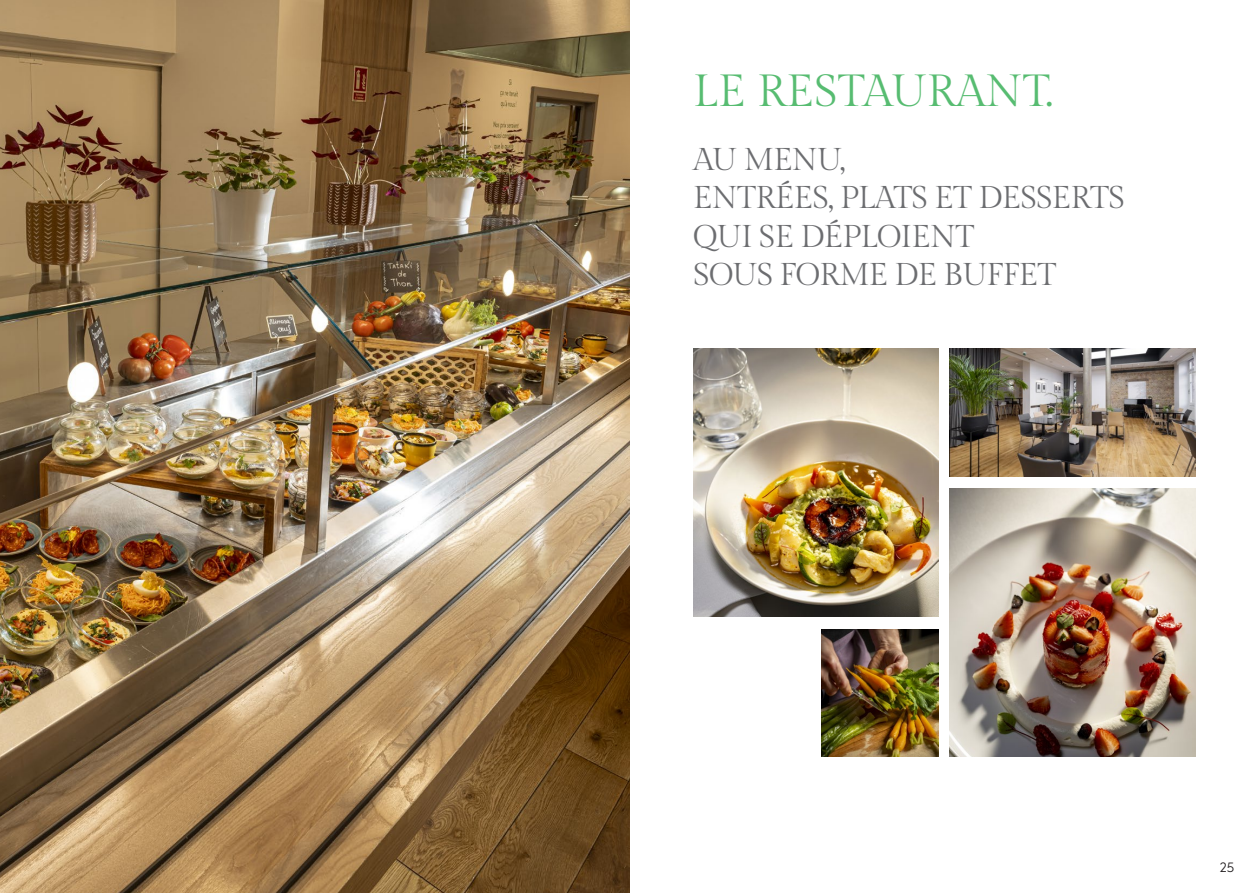
<style>
.page{position:relative;width:1259px;height:893px;background:#fff}
.page>*{position:absolute;margin:0;border:0;box-sizing:border-box;transform-origin:0 0}
.t1{font:45px "Gilda Display";color:#57bc71}
.t2{font:31.5px "Gilda Display";letter-spacing:-.025em;color:#6c6d70}
.t3{font:13.5px "Town 80 Text";color:#231f20}
</style>
<div class="page">
<img style="left:0;top:0;width:629px;height:893px">
<img style="left:949px;top:349px;width:246px;height:127px">
<img style="left:821px;top:629px;width:118px;height:128px">
<img style="left:693px;top:349px;width:246px;height:267px">
<img style="left:949px;top:489px;width:246px;height:268px">
<p class="t1" style="left:693px;top:66px;width:361px">LE RESTAURANT.</p>
<p class="t2" style="left:693px;top:142px;width:154px">AU MENU,</p>
<p class="t2" style="left:693px;top:180px;width:433px">ENTRÉES, PLATS ET DESSERTS</p>
<p class="t2" style="left:693px;top:218px;width:283px">QUI SE DÉPLOIENT</p>
<p class="t2" style="left:693px;top:257px;width:365px">SOUS FORME DE BUFFET</p>
<p class="t3" style="left:1220px;top:858px;width:16px">25</p>
</div>
